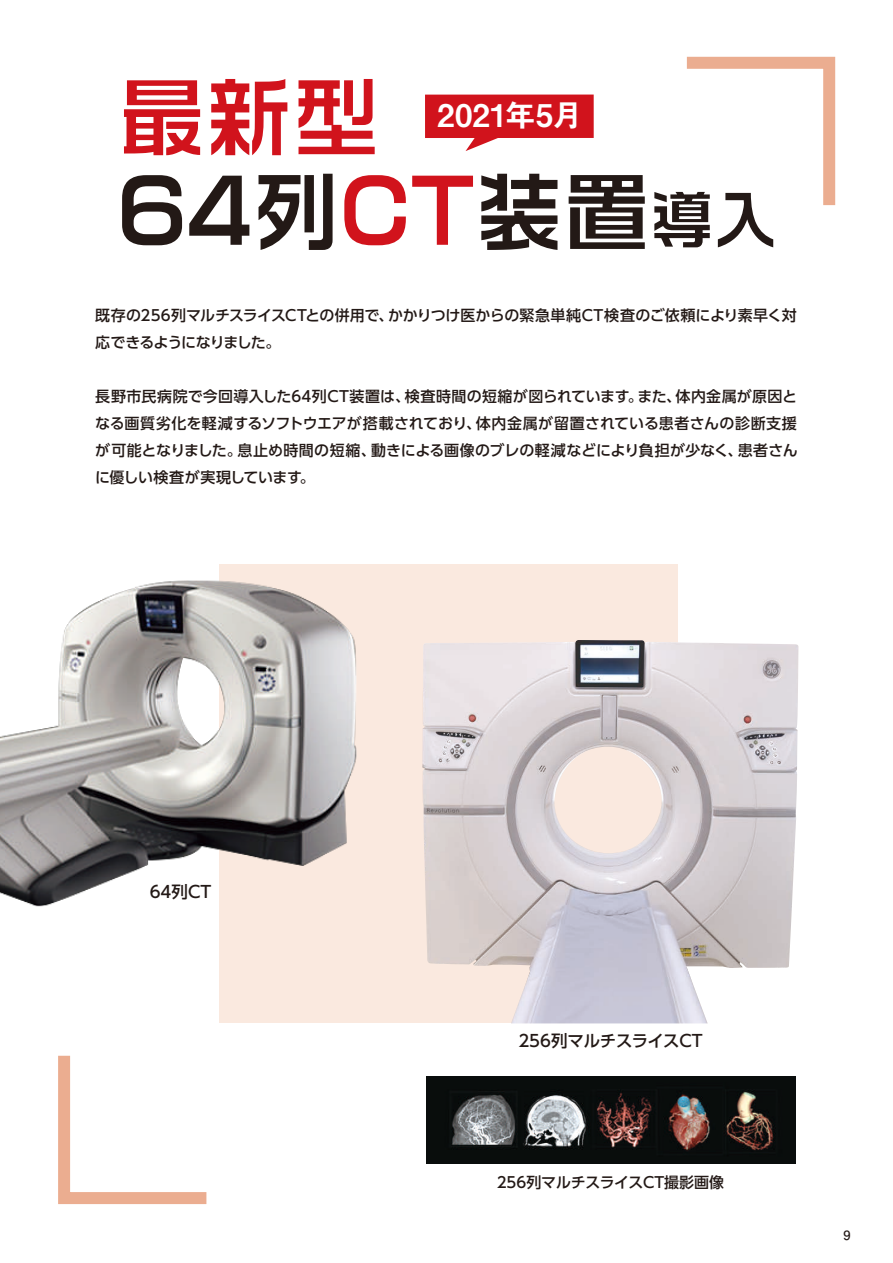
<style>
.page{position:relative;width:893px;height:1263px;background:#fff}
.page>*{position:absolute;margin:0;border:0;box-sizing:border-box;transform-origin:0 0}
.t1{font:86.85px/94.8px "VD Logo G Bold G";letter-spacing:.005em;color:#d1131c}
.t2{font:31.35px "Midashi Go Pr 5 MB31";letter-spacing:-.005em;color:#fff}
.t3{font:500 16.5px "UD Shin Go Pro";letter-spacing:-.005em;color:#231916}
.t4{font:500 15px/27px "UD Shin Go Pro";letter-spacing:-.015em;color:#231916}
.t5{font:700 12.75px "Futo Go B101 Pr 6 N";color:#231916}
.s1{color:#231916}
.s2{font-size:63.15px;color:#231916}
</style>
<div class="page">
<div style="left:219px;top:564px;width:459px;height:458px;background:#fae9df"></div>
<img style="left:422px;top:640px;width:376px;height:383px">
<img style="left:1px;top:580px;width:445px;height:414px">
<img style="left:426px;top:1077px;width:370px;height:86px">
<div style="left:425px;top:95px;width:169px;height:43px;background:#d1131c"></div>
<svg style="left:466px;top:138px;width:32px;height:13px"></svg>
<svg style="left:58px;top:1055px;width:149px;height:150px"></svg>
<svg style="left:686px;top:56px;width:150px;height:150px"></svg>
<img style="left:0;top:449px;width:1px;height:545px">
<h1 class="t1" style="left:119px;top:69px;width:660px">最新型<br><span class="s1">64列</span>CT<span class="s1">装置</span><span class="s2">導入</span></h1>
<h2 class="t2" style="left:437px;top:90px;width:147px">2021年5月</h2>
<p class="t4" style="left:95px;top:302px;width:703px">既存の256列マルチスライスCTとの併用で、かかりつけ医からの緊急単純CT検査のご依頼により素早く対応できるようになりました。</p>
<p class="t4" style="left:95px;top:383px;width:704px;text-align:justify">長野市民病院で今回導入した64列CT装置は、検査時間の短縮が図られています。また、体内金属が原因となる画質劣化を軽減するソフトウエアが搭載されており、体内金属が留置されている患者さんの診断支援が可能となりました。息止め時間の短縮、動きによる画像のブレの軽減などにより負担が少なく、患者さんに優しい検査が実現しています。</p>
<p class="t3" style="left:150px;top:878px;width:63px">64列CT</p>
<p class="t3" style="left:518px;top:1027px;width:186px">256列マルチスライスCT</p>
<p class="t4" style="left:497px;top:1168px;width:229px">256列マルチスライスCT撮影画像</p>
<p class="t5" style="left:843px;top:1225px;width:9px">9</p>
</div>
